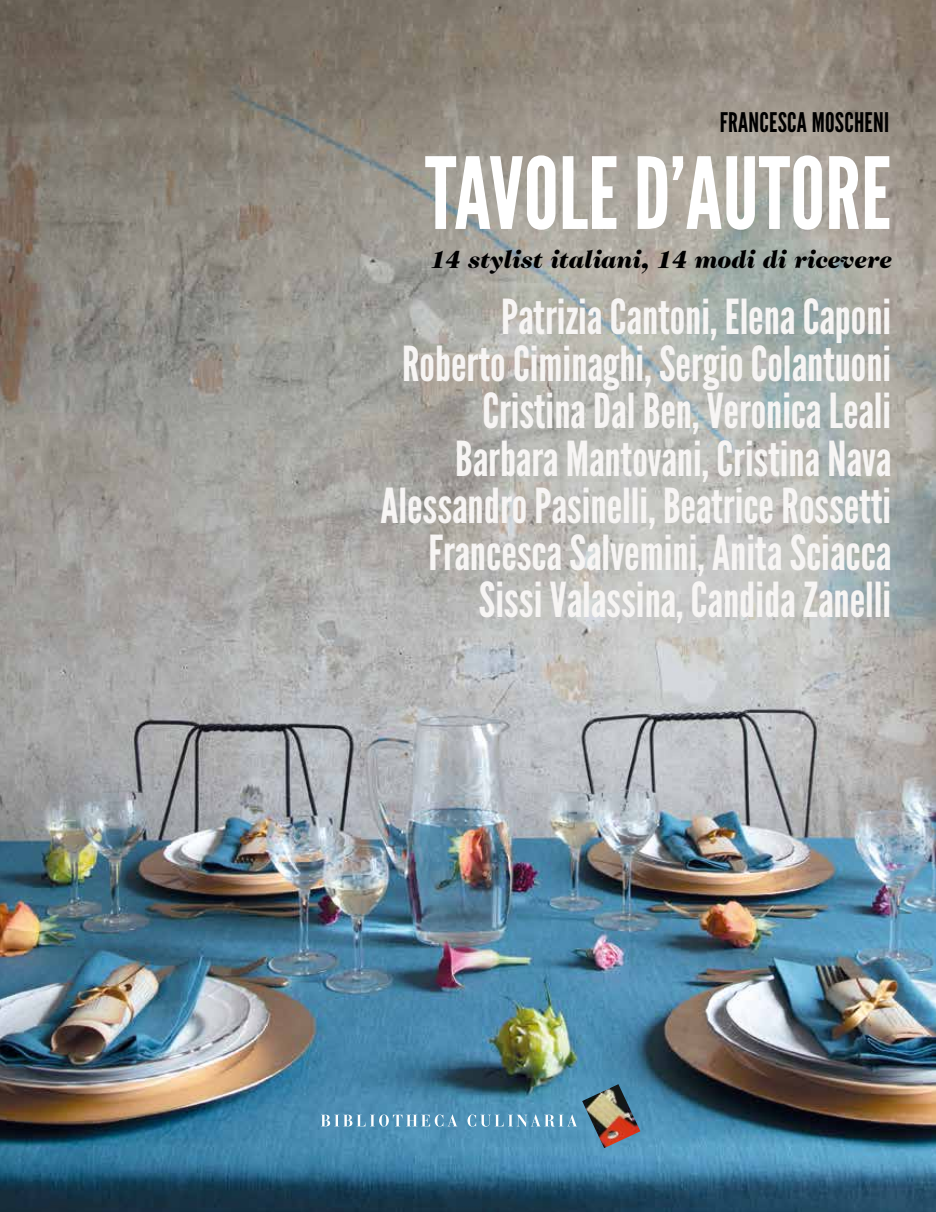
<style>
.page{position:relative;width:936px;height:1212px;background:#fff}
.page>*{position:absolute;margin:0;border:0;box-sizing:border-box;transform-origin:0 0}
.t1{font:99px "League Gothic";color:#fff}
.t2{font:48.15px/47.1px "League Gothic";color:#f7f5f4;text-align:right}
.t3{font:27px "League Gothic";letter-spacing:.01em;color:#000}
.t4{font:italic 900 25.05px "Caslon 224 Std";color:#000}
</style>
<div class="page">
<img style="left:0;top:0;width:935px;height:1212px">
<svg style="left:321px;top:1114px;width:136px;height:13px;background:#79aac6"></svg>
<svg style="left:467px;top:1114px;width:110px;height:13px"></svg>
<img style="left:582px;top:1084px;width:58px;height:64px">
<p class="t3" style="left:719px;top:106px;width:40px">Francesc</p>
<p class="t3" style="left:796px;top:106px;width:94px">a Moscheni</p>
<h1 class="t1" style="left:425px;top:135px;width:462px">TavolE d’Autore</h1>
<p class="t4" style="left:429px;top:245px;width:463px">14 stylist italiani, 14 modi di ricevere</p>
<p class="t2" style="left:380px;top:294px;width:512px">Patrizia Cantoni, Elena Caponi<br>Roberto Ciminaghi, Sergio Colantuoni Cristina Dal Ben, Veronica Leali Barbara Mantovani, Cristina Nava Alessandro Pasinelli, Beatrice Rossetti Francesca Salvemini, Anita Sciacca Sissi Valassina, Candida Zanelli</p>
</div>
